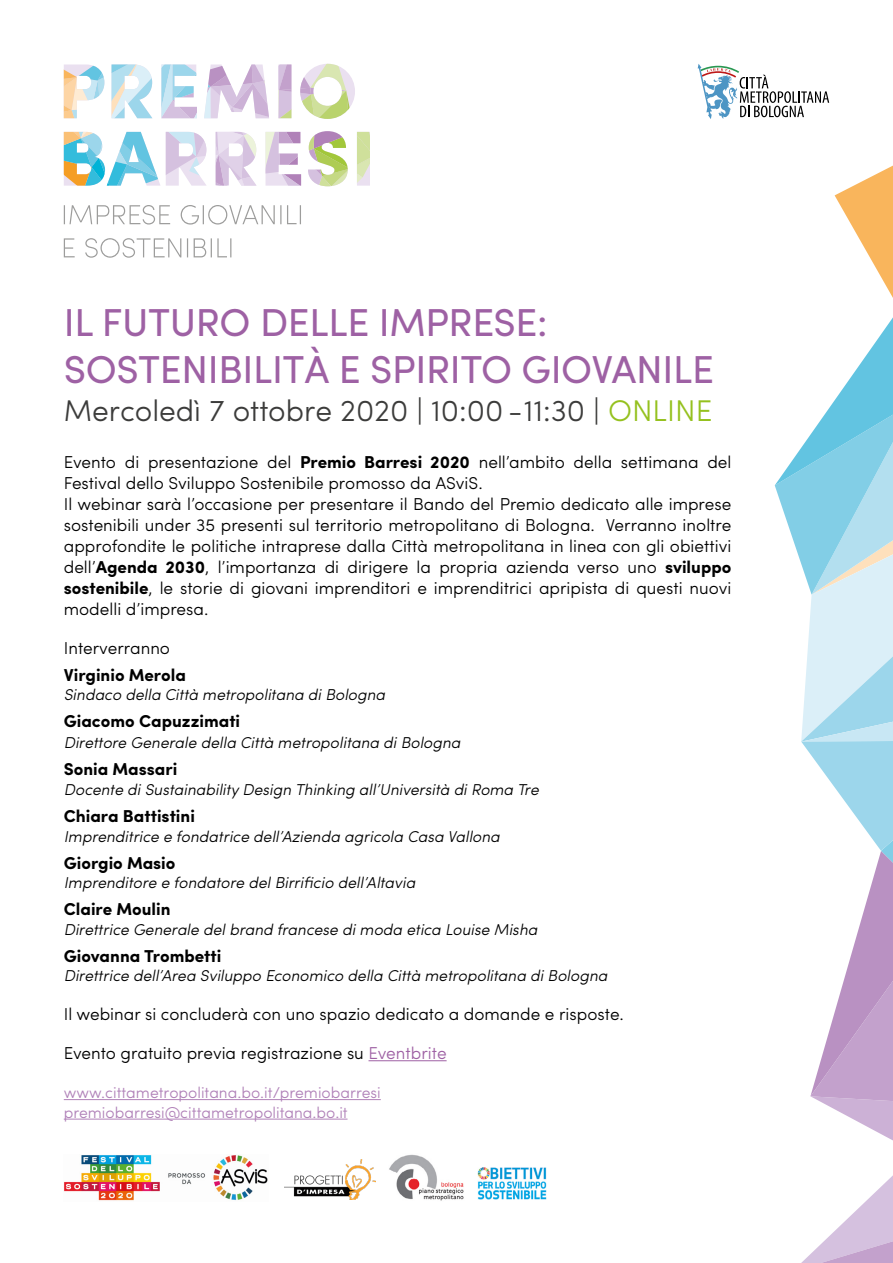
<style>
.page{position:relative;width:893px;height:1263px;background:#fff}
.page>*{position:absolute;margin:0;border:0;box-sizing:border-box;transform-origin:0 0}
.t1{font:39px/46.8px "Sofia Pro";letter-spacing:-.01em;color:#9e61a4}
.t2{font:300 30px "Sofia Pro";color:#3c3c3b}
.t3{font:300 17.25px/21px "Sofia Pro";color:#000}
.t4{font:700 17.25px "Sofia Pro";color:#000}
.t5{font:italic 300 15.75px "Sofia Pro";color:#000}
.t6{font:300 15.75px/19.5px "Sofia Pro";color:#b081b8}
.s1{color:#95c11f}
.s2{font-weight:700}
.s3{color:#9e61a4}
</style>
<div class="page">
<svg style="left:698px;top:64px;width:131px;height:55px"></svg>
<svg style="left:64px;top:64px;width:306px;height:122px"></svg>
<svg style="left:64px;top:238px;width:167px;height:20px"></svg>
<svg style="left:64px;top:205px;width:237px;height:20px"></svg>
<svg style="left:801px;top:1175px;width:92px;height:88px"></svg>
<svg style="left:775px;top:317px;width:118px;height:823px"></svg>
<svg style="left:835px;top:166px;width:58px;height:132px"></svg>
<img style="left:285px;top:1159px;width:90px;height:41px">
<img style="left:477px;top:1167px;width:70px;height:32px">
<img style="left:389px;top:1154px;width:75px;height:47px">
<img style="left:64px;top:1155px;width:204px;height:46px">
<hr style="left:368px;top:1060px;width:79px;height:1px;background:#9e61a4">
<hr style="left:64px;top:1099px;width:317px;height:1px;background:#b081b8">
<hr style="left:64px;top:1119px;width:284px;height:1px;background:#b081b8">
<h1 class="t1" style="left:64px;top:297px;width:652px">IL FUTURO DELLE IMPRESE:<br>SOSTENIBILITÀ E SPIRITO GIOVANILE</h1>
<h2 class="t2" style="left:64px;top:389px;width:650px">Mercoledì 7 ottobre 2020 | 10:00 - 11:30 | <span class="s1">ONLINE</span></h2>
<p class="t3" style="left:64px;top:450px;width:669px">Evento di presentazione del <span class="s2">Premio Barresi 2020</span> nell’ambito della settimana del Festival dello Sviluppo Sostenibile promosso da ASviS.<br>Il webinar sarà l’occasione per presentare il Bando del Premio dedicato alle imprese sostenibili under 35 presenti sul territorio metropolitano di Bologna. Verranno inoltre approfondite le politiche intraprese dalla Città metropolitana in linea con gli obiettivi dell’<span class="s2">Agenda 2030</span>, l’importanza di dirigere la propria azienda verso uno <span class="s2">sviluppo sostenibile</span>, le storie di giovani imprenditori e imprenditrici apripista di questi nuovi modelli d’impresa.</p>
<p class="t3" style="left:64px;top:636px;width:108px">Interverranno</p>
<p class="t4" style="left:64px;top:662px;width:124px">Virginio Merola</p>
<p class="t5" style="left:64px;top:683px;width:323px">Sindaco della Città metropolitana di Bologna</p>
<p class="t4" style="left:64px;top:708px;width:178px">Giacomo Capuzzimati</p>
<p class="t5" style="left:64px;top:731px;width:398px">Direttore Generale della Città metropolitana di Bologna</p>
<p class="t4" style="left:64px;top:756px;width:115px">Sonia Massari</p>
<p class="t5" style="left:64px;top:778px;width:476px">Docente di Sustainability Design Thinking all’Università di Roma Tre</p>
<p class="t4" style="left:64px;top:803px;width:133px">Chiara Battistini</p>
<p class="t5" style="left:64px;top:824px;width:438px">Imprenditrice e fondatrice dell’Azienda agricola Casa Vallona</p>
<p class="t4" style="left:64px;top:849px;width:113px">Giorgio Masio</p>
<p class="t5" style="left:64px;top:871px;width:353px">Imprenditore e fondatore del Birrificio dell’Altavia</p>
<p class="t4" style="left:64px;top:896px;width:108px">Claire Moulin</p>
<p class="t5" style="left:64px;top:917px;width:475px">Direttrice Generale del brand francese di moda etica Louise Misha</p>
<p class="t4" style="left:64px;top:942px;width:159px">Giovanna Trombetti</p>
<p class="t5" style="left:64px;top:964px;width:545px">Direttrice dell’Area Sviluppo Economico della Città metropolitana di Bologna</p>
<p class="t3" style="left:64px;top:1002px;width:562px">Il webinar si concluderà con uno spazio dedicato a domande e risposte.</p>
<p class="t3" style="left:64px;top:1041px;width:384px">Evento gratuito previa registrazione su <span class="s3">Eventbrite</span></p>
<p class="t6" style="left:64px;top:1082px;width:319px">www.cittametropolitana.bo.it/premiobarresi premiobarresi@cittametropolitana.bo.it</p>
</div>
